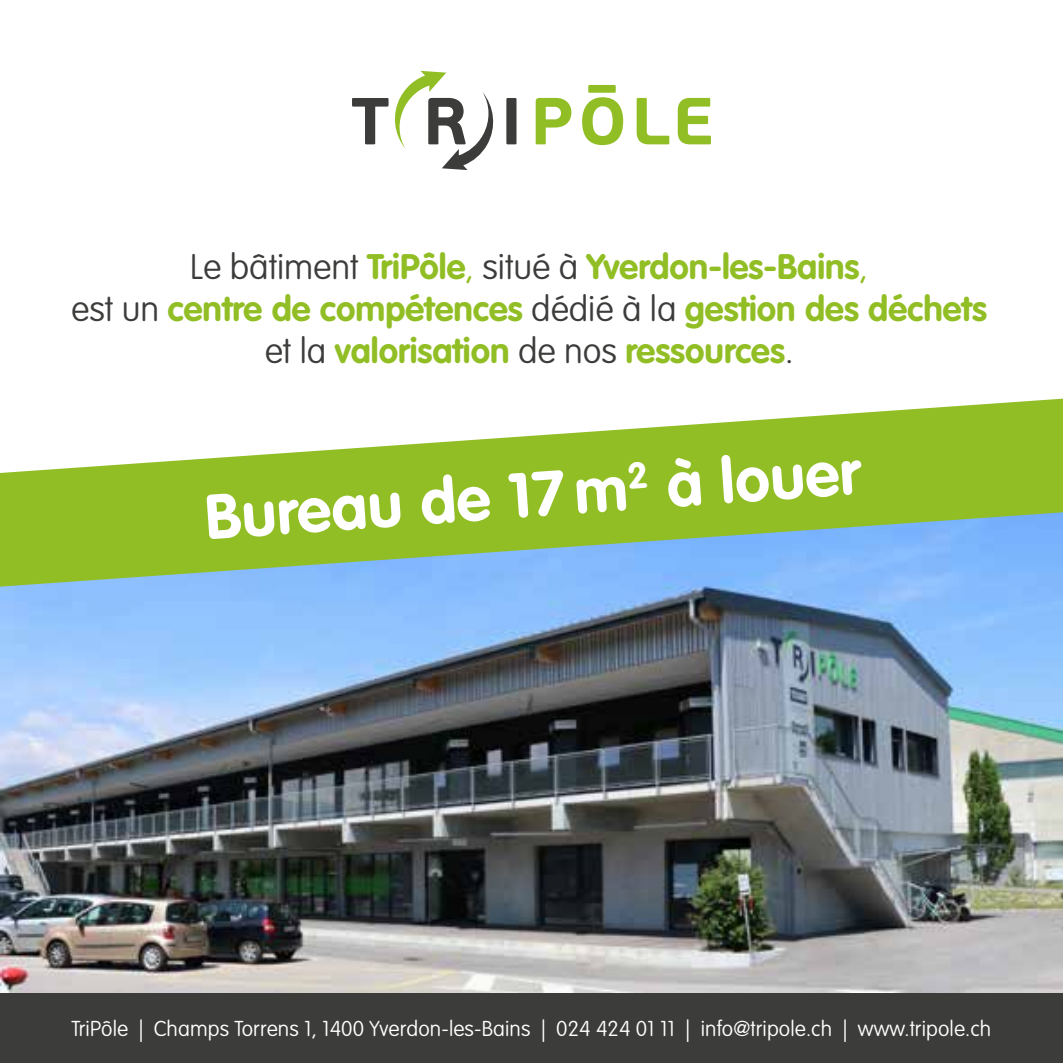
<style>
.page{position:relative;width:1063px;height:1063px;background:#fff}
.page>*{position:absolute;margin:0;border:0;box-sizing:border-box;transform-origin:0 0}
.t1{font:700 62.5px "VAG Rounded Std";color:#fff}
.t2{font:700 35px/42px "VAG Rounded Std";color:#92be25;text-align:center}
.t3{font:100 21.25px "VAG Rounded Std";letter-spacing:.005em;color:#fff}
.s1{font-weight:100;color:#3c3c3b}
.s2{font-weight:100}
</style>
<div class="page">
<svg style="left:352px;top:71px;width:142px;height:99px"></svg>
<div style="left:506px;top:98px;width:11px;height:46px;background:#3c3c3b"></div>
<div style="left:588px;top:85px;width:28px;height:8px;background:#92be25"></div>
<svg style="left:536px;top:98px;width:35px;height:46px"></svg>
<svg style="left:582px;top:97px;width:41px;height:48px"></svg>
<svg style="left:637px;top:98px;width:32px;height:46px"></svg>
<svg style="left:678px;top:98px;width:33px;height:46px"></svg>
<div style="left:0;top:992px;width:1063px;height:71px;background:#3c3c3b"></div>
<img style="left:0;top:587px;width:1063px;height:405px">
<svg style="left:0;top:399px;width:1063px;height:188px;fill:#92be25"></svg>
<p class="t2" style="left:71px;top:247px;width:917px"><span class="s1">Le bâtiment</span> TriPôle<span class="s2">,</span> <span class="s1">situé à</span> Yverdon-les-Bains<span class="s2">,<br></span><span class="s1">est un</span> centre de compétences <span class="s1">dédié à la</span> gestion des déchets <span class="s1">et la</span> valorisation <span class="s1">de nos</span> ressources<span class="s1">.</span></p>
<h1 class="t1" style="left:203px;top:481px;width:658px;rotate:-4deg">Bureau de 17 m<sup>2</sup> à louer</h1>
<p class="t3" style="left:72px;top:1016px;width:921px">TriPôle | Champs Torrens 1, 1400 Yverdon-les-Bains | 024 424 01 11 | info@tripole.ch | www.tripole.ch</p>
</div>
